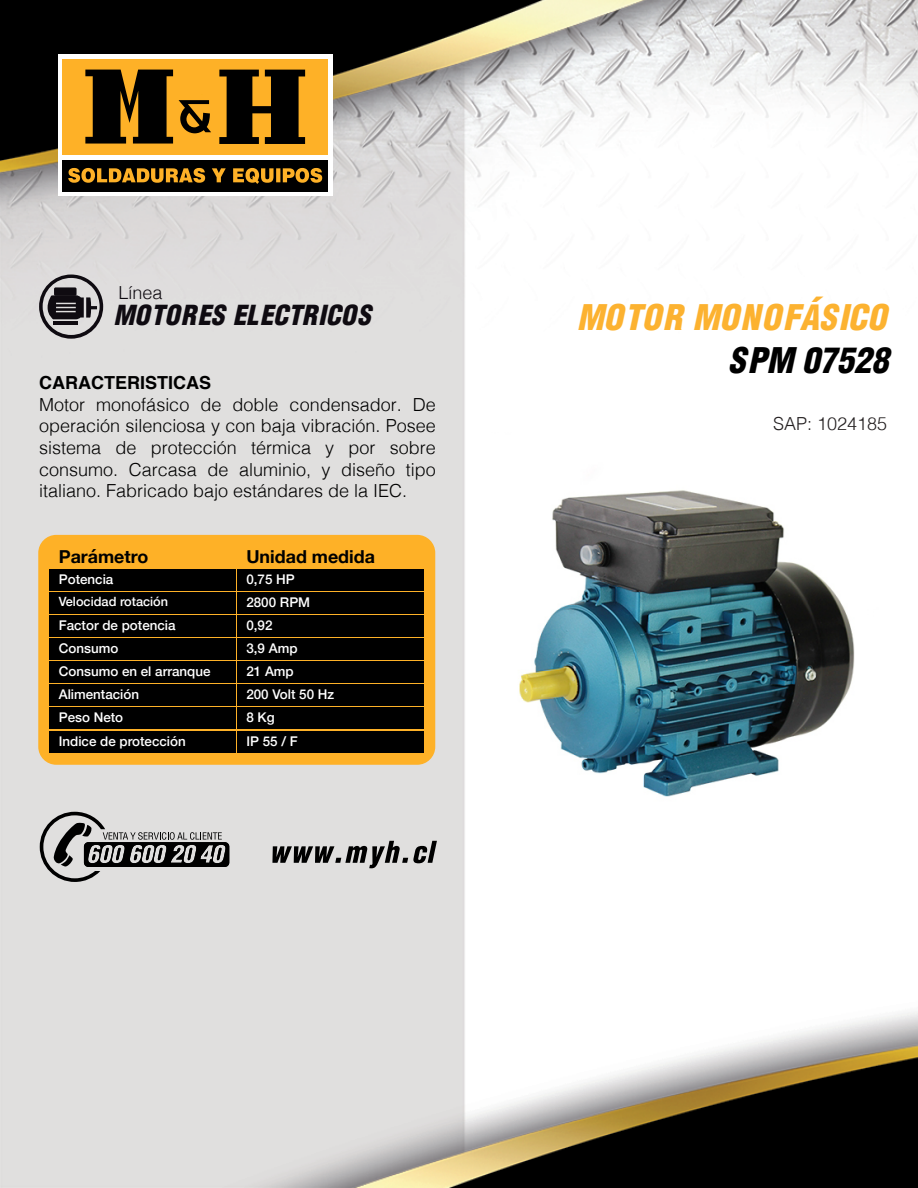
<style>
.page{position:relative;width:918px;height:1188px;background:#fff}
.page>*{position:absolute;margin:0;border:0;box-sizing:border-box;transform-origin:0 0}
.t1{font:italic 900 34.5px "Switzerland Cond";color:#fcb230}
.t2{font:italic 900 34.5px "Switzerland Cond";color:#000}
.t3{font:italic 900 27px "Switzerland Cond";color:#0f0b11}
.t4{font:300 18px/21.6px "Helvetica";color:#000;text-align:justify}
.t5{font:700 18px "Helvetica";color:#000}
.t6{font:300 18px "Helvetica";color:#231f20}
.t7{font:300 18px "Helvetica";color:#0f0b11}
.t8{font:700 17.85px "Helvetica Neue";color:#000}
.t9{font:500 13.35px/23px "Helvetica Neue";color:#fff}
.t10{font:500 12.75px "Helvetica Neue";color:#fff}
</style>
<div class="page">
<img style="left:0;top:0;width:918px;height:1188px">
<div style="left:58px;top:54px;width:274px;height:142px;background:#fff"></div>
<div style="left:62px;top:160px;width:266px;height:31px;background:#000"></div>
<svg style="left:68px;top:168px;width:254px;height:16px"></svg>
<div style="left:62px;top:59px;width:266px;height:95px;background:#feb127"></div>
<svg style="left:85px;top:70px;width:88px;height:74px"></svg>
<svg style="left:219px;top:70px;width:86px;height:74px"></svg>
<svg style="left:179px;top:100px;width:32px;height:33px"></svg>
<svg style="left:40px;top:812px;width:189px;height:70px;background:#9f9f9e"></svg>
<svg style="left:272px;top:841px;width:165px;height:27px;background:#929191"></svg>
<div style="left:38px;top:535px;width:397px;height:230px;background:#feb127;border-radius:18px"></div>
<div style="left:50px;top:570px;width:186px;height:21px;background:#000"></div>
<div style="left:50px;top:593px;width:186px;height:21px;background:#000"></div>
<div style="left:238px;top:570px;width:186px;height:21px;background:#000"></div>
<div style="left:238px;top:593px;width:186px;height:21px;background:#000"></div>
<div style="left:50px;top:615px;width:186px;height:22px;background:#000"></div>
<div style="left:50px;top:638px;width:186px;height:22px;background:#000"></div>
<div style="left:238px;top:615px;width:186px;height:22px;background:#000"></div>
<div style="left:238px;top:638px;width:186px;height:22px;background:#000"></div>
<div style="left:50px;top:661px;width:186px;height:22px;background:#000"></div>
<div style="left:238px;top:661px;width:186px;height:22px;background:#000"></div>
<div style="left:50px;top:684px;width:186px;height:22px;background:#000"></div>
<div style="left:238px;top:684px;width:186px;height:22px;background:#000"></div>
<div style="left:50px;top:707px;width:186px;height:22px;background:#000"></div>
<div style="left:238px;top:707px;width:186px;height:22px;background:#000"></div>
<div style="left:50px;top:732px;width:186px;height:21px;background:#000"></div>
<div style="left:238px;top:732px;width:186px;height:21px;background:#000"></div>
<img style="left:486px;top:432px;width:411px;height:411px">
<svg style="left:39px;top:275px;width:64px;height:64px;background:#848184"></svg>
<p class="t7" style="left:118px;top:278px;width:46px">Línea</p>
<h2 class="t3" style="left:113px;top:298px;width:260px">MOTORES ELECTRICOS</h2>
<p class="t5" style="left:39px;top:368px;width:173px">CARACTERISTICAS</p>
<p class="t4" style="left:39px;top:392px;width:398px">Motor monofásico de doble condensador. De operación silenciosa y con baja vibración. Posee sistema de protección térmica y por sobre consumo. Carcasa de aluminio, y diseño tipo italiano. Fabricado bajo estándares de la IEC.</p>
<p class="t8" style="left:59px;top:543px;width:91px">Parámetro</p>
<p class="t9" style="left:59px;top:566px;width:56px">Potencia</p>
<p class="t10" style="left:59px;top:592px;width:111px">Velocidad rotación</p>
<p class="t8" style="left:246px;top:543px;width:130px">Unidad medida</p>
<p class="t9" style="left:246px;top:566px;width:65px">0,75 HP<br>2800 RPM</p>
<p class="t9" style="left:59px;top:612px;width:118px">Factor de potencia<br>Consumo</p>
<p class="t9" style="left:246px;top:612px;width:53px">0,92<br>3,9 Amp</p>
<p class="t9" style="left:59px;top:658px;width:153px">Consumo en el arranque</p>
<p class="t9" style="left:246px;top:658px;width:49px">21 Amp</p>
<p class="t9" style="left:59px;top:681px;width:82px">Alimentación</p>
<p class="t9" style="left:246px;top:681px;width:89px">200 Volt 50 Hz</p>
<p class="t9" style="left:59px;top:704px;width:66px">Peso Neto</p>
<p class="t9" style="left:246px;top:704px;width:30px">8 Kg</p>
<p class="t9" style="left:59px;top:729px;width:128px">Indice de protección</p>
<p class="t9" style="left:246px;top:729px;width:53px">IP 55 / F</p>
<h1 class="t1" style="left:577px;top:296px;width:313px">MOTOR MONOFÁSICO</h1>
<h1 class="t2" style="left:728px;top:339px;width:162px">SPM 07528</h1>
<p class="t6" style="left:773px;top:408px;width:116px">SAP: 1024185</p>
</div>
